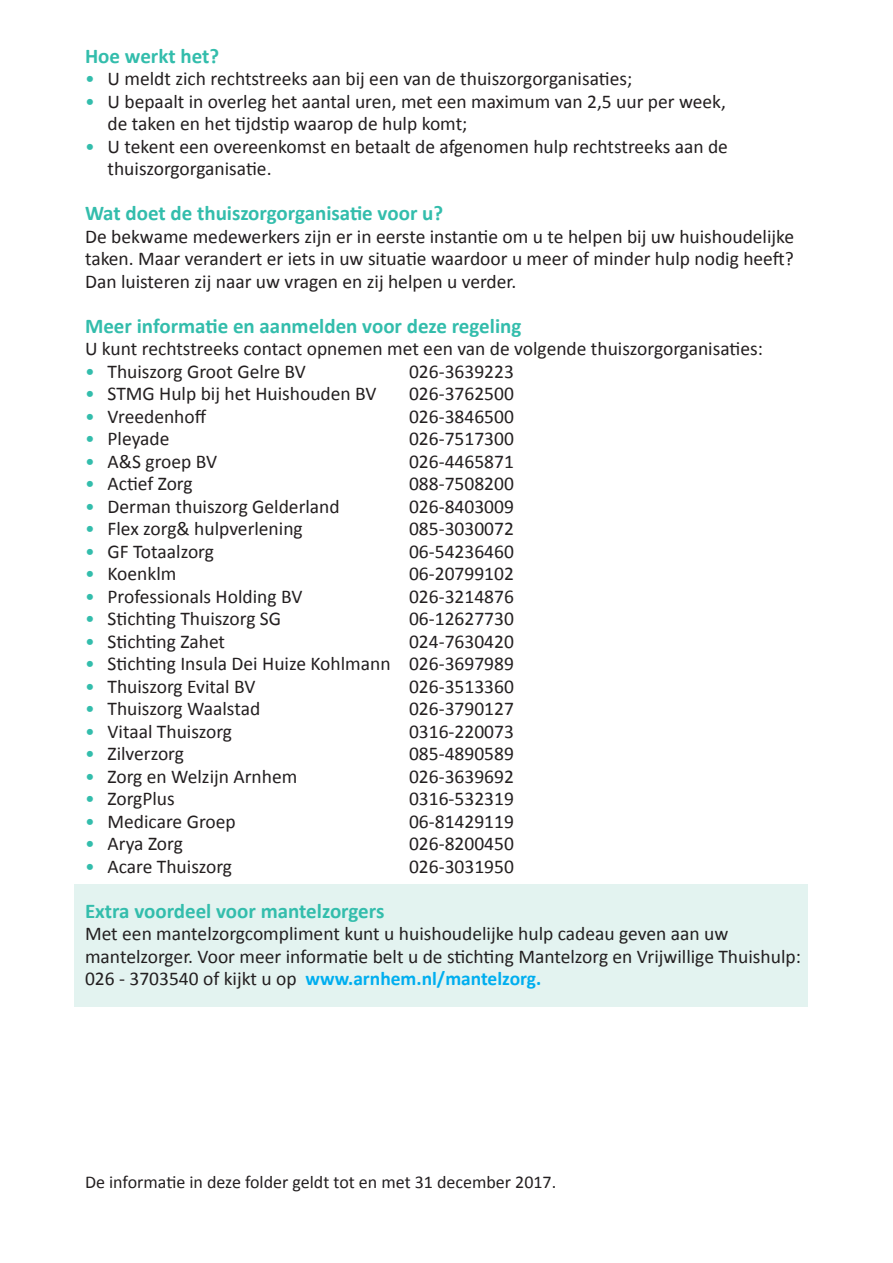
<style>
.page{position:relative;width:893px;height:1263px;background:#fff}
.page>*{position:absolute;margin:0;border:0;box-sizing:border-box;transform-origin:0 0}
.t1{font:700 21px "Calibri";color:#33bdac}
.t2{font:19.5px/22.5px "Calibri";color:#231f20}
.t3{font:18px "Calibri";color:#231f20}
.s1{color:#33bdac}
.s2{font-weight:700;color:#00aeef}
</style>
<div class="page">
<div style="left:74px;top:884px;width:734px;height:123px;background:#e3f3f0"></div>
<p class="t1" style="left:85px;top:42px;width:136px">Hoe werkt het?</p>
<p class="t2" style="left:85px;top:66px;width:549px"><span class="s1">•</span> U meldt zich rechtstreeks aan bij een van de thuiszorgorganisaties;</p>
<p class="t2" style="left:85px;top:89px;width:642px"><span class="s1">•</span> U bepaalt in overleg het aantal uren, met een maximum van 2,5 uur per week,</p>
<p class="t2" style="left:108px;top:111px;width:361px">de taken en het tijdstip waarop de hulp komt;</p>
<p class="t2" style="left:108px;top:134px;width:622px;text-indent:-23px"><span class="s1">•</span> U tekent een overeenkomst en betaalt de afgenomen hulp rechtstreeks aan de thuiszorgorganisatie.</p>
<p class="t1" style="left:85px;top:200px;width:360px">Wat doet de thuiszorgorganisatie voor u?</p>
<p class="t2" style="left:85px;top:224px;width:711px;text-align:justify">De bekwame medewerkers zijn er in eerste instantie om u te helpen bij uw huishoudelijke taken. Maar verandert er iets in uw situatie waardoor u meer of minder hulp nodig heeft?<br>Dan luisteren zij naar uw vragen en zij helpen u verder.</p>
<p class="t1" style="left:85px;top:312px;width:438px">Meer informatie en aanmelden voor deze regeling</p>
<p class="t2" style="left:85px;top:336px;width:679px">U kunt rechtstreeks contact opnemen met een van de volgende thuiszorgorganisaties:</p>
<p class="t2" style="left:85px;top:359px;width:222px"><span class="s1">•</span> Thuiszorg Groot Gelre BV</p>
<p class="t2" style="left:409px;top:359px;width:106px">026-3639223</p>
<p class="t2" style="left:85px;top:381px;width:293px"><span class="s1">•</span> STMG Hulp bij het Huishouden BV</p>
<p class="t2" style="left:409px;top:381px;width:106px">026-3762500</p>
<p class="t2" style="left:85px;top:404px;width:123px"><span class="s1">•</span> Vreedenhoff</p>
<p class="t2" style="left:409px;top:404px;width:106px">026-3846500</p>
<p class="t2" style="left:85px;top:426px;width:86px"><span class="s1">•</span> Pleyade</p>
<p class="t2" style="left:409px;top:426px;width:106px">026-7517300</p>
<p class="t2" style="left:85px;top:449px;width:134px"><span class="s1">•</span> A&amp;S groep BV</p>
<p class="t2" style="left:409px;top:449px;width:106px">026-4465871</p>
<p class="t2" style="left:85px;top:471px;width:109px"><span class="s1">•</span> Actief Zorg</p>
<p class="t2" style="left:409px;top:471px;width:106px">088-7508200</p>
<p class="t2" style="left:85px;top:494px;width:256px"><span class="s1">•</span> Derman thuiszorg Gelderland</p>
<p class="t2" style="left:409px;top:494px;width:106px">026-8403009</p>
<p class="t2" style="left:85px;top:516px;width:219px"><span class="s1">•</span> Flex zorg&amp; hulpverlening</p>
<p class="t2" style="left:409px;top:516px;width:106px">085-3030072</p>
<p class="t2" style="left:85px;top:539px;width:130px"><span class="s1">•</span> GF Totaalzorg</p>
<p class="t2" style="left:409px;top:539px;width:106px">06-54236460</p>
<p class="t2" style="left:85px;top:561px;width:93px"><span class="s1">•</span> Koenklm</p>
<p class="t2" style="left:409px;top:561px;width:106px">06-20799102</p>
<p class="t2" style="left:85px;top:584px;width:219px"><span class="s1">•</span> Professionals Holding BV</p>
<p class="t2" style="left:409px;top:584px;width:106px">026-3214876</p>
<p class="t2" style="left:85px;top:606px;width:198px"><span class="s1">•</span> Stichting Thuiszorg SG</p>
<p class="t2" style="left:409px;top:606px;width:106px">06-12627730</p>
<p class="t2" style="left:85px;top:629px;width:142px"><span class="s1">•</span> Stichting Zahet</p>
<p class="t2" style="left:409px;top:629px;width:106px">024-7630420</p>
<p class="t2" style="left:85px;top:651px;width:430px"><span class="s1">•</span> Stichting Insula Dei Huize Kohlmann 026-3697989</p>
<p class="t2" style="left:85px;top:674px;width:172px"><span class="s1">•</span> Thuiszorg Evital BV</p>
<p class="t2" style="left:409px;top:674px;width:106px">026-3513360</p>
<p class="t2" style="left:85px;top:696px;width:177px"><span class="s1">•</span> Thuiszorg Waalstad</p>
<p class="t2" style="left:409px;top:696px;width:106px">026-3790127</p>
<p class="t2" style="left:85px;top:719px;width:149px"><span class="s1">•</span> Vitaal Thuiszorg</p>
<p class="t2" style="left:409px;top:719px;width:106px">0316-220073</p>
<p class="t2" style="left:85px;top:741px;width:100px"><span class="s1">•</span> Zilverzorg</p>
<p class="t2" style="left:409px;top:741px;width:106px">085-4890589</p>
<p class="t2" style="left:85px;top:764px;width:214px"><span class="s1">•</span> Zorg en Welzijn Arnhem</p>
<p class="t2" style="left:409px;top:764px;width:106px">026-3639692</p>
<p class="t2" style="left:85px;top:786px;width:91px"><span class="s1">•</span> ZorgPlus</p>
<p class="t2" style="left:409px;top:786px;width:106px">0316-532319</p>
<p class="t2" style="left:85px;top:809px;width:152px"><span class="s1">•</span> Medicare Groep</p>
<p class="t2" style="left:409px;top:809px;width:106px">06-81429119</p>
<p class="t2" style="left:85px;top:831px;width:99px"><span class="s1">•</span> Arya Zorg</p>
<p class="t2" style="left:409px;top:831px;width:106px">026-8200450</p>
<p class="t2" style="left:85px;top:854px;width:149px"><span class="s1">•</span> Acare Thuiszorg</p>
<p class="t2" style="left:409px;top:854px;width:106px">026-3031950</p>
<p class="t1" style="left:85px;top:897px;width:301px">Extra voordeel voor mantelzorgers</p>
<p class="t2" style="left:85px;top:921px;width:645px">Met een mantelzorgcompliment kunt u huishoudelijke hulp cadeau geven aan uw</p>
<p class="t2" style="left:85px;top:944px;width:717px">mantelzorger. Voor meer informatie belt u de stichting Mantelzorg en Vrijwillige Thuishulp:<br>026 - 3703540 of kijkt u op <span class="s2">www.arnhem.nl/mantelzorg.</span></p>
<p class="t3" style="left:85px;top:1170px;width:473px">De informatie in deze folder geldt tot en met 31 december 2017.</p>
</div>
